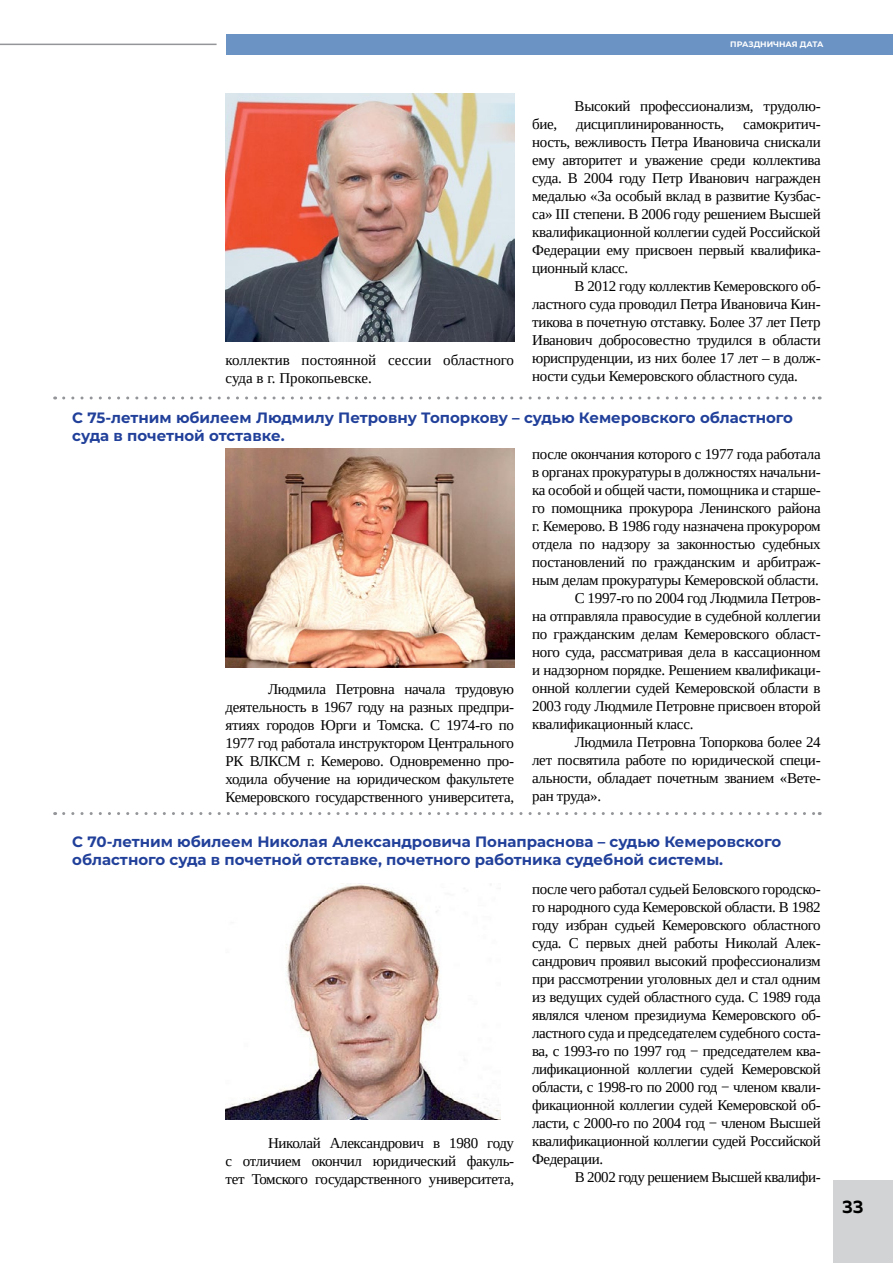
<style>
.page{position:relative;width:893px;height:1263px;background:#fff}
.page>*{position:absolute;margin:0;border:0;box-sizing:border-box;transform-origin:0 0}
.t1{font:700 18px "Muller";color:#000}
.t2{font:15px/18px "Tinos";letter-spacing:-.02em;color:#000;text-align:justify}
.t3{font:700 15px/18px "Montserrat";color:#21409a}
.t4{font:15px/18px "Tinos";color:#000}
.t5{font:700 7.95px "Montserrat";color:#fff}
</style>
<div class="page">
<div style="left:833px;top:1180px;width:60px;height:83px;background:#d1d3d4"></div>
<hr style="left:0;top:44px;width:217px;height:1px;background:#939598">
<div style="left:226px;top:35px;width:667px;height:20px;background:#6b93c4"></div>
<svg style="left:64px;top:396px;width:756px;height:3px"></svg>
<svg style="left:64px;top:812px;width:756px;height:3px"></svg>
<img style="left:226px;top:93px;width:288px;height:248px">
<img style="left:226px;top:449px;width:288px;height:218px">
<img style="left:226px;top:883px;width:275px;height:237px">
<p class="t5" style="left:730px;top:38px;width:95px">ПРАЗДНИЧНАЯ ДАТА</p>
<p class="t4" style="left:226px;top:351px;width:290px">коллектив постоянной сессии областного суда в г. Прокопьевске.</p>
<p class="t2" style="left:575px;top:97px;width:248px">Высокий профессионализм, трудолю-</p>
<p class="t2" style="left:532px;top:115px;width:27px">бие,</p>
<p class="t2" style="left:576px;top:115px;width:150px">дисциплинированность,</p>
<p class="t2" style="left:532px;top:115px;width:290px;text-indent:211px">самокритич&shy;ность, вежливость Петра Ивановича снискали ему авторитет и уважение среди коллектива суда. В 2004 году Петр Иванович награжден медалью «За особый вклад в развитие Кузбас&shy;са» III степени. В 2006 году решением Высшей квалификационной коллегии судей Российской Федерации ему присвоен первый квалифика&shy;ционный класс.</p>
<p class="t2" style="left:532px;top:277px;width:290px;text-indent:43px">В 2012 году коллектив Кемеровского об&shy;ластного суда проводил Петра Ивановича Кин&shy;тикова в почетную отставку. Более 37 лет Петр Иванович добросовестно трудился в области юриспруденции, из них более 17 лет – в долж&shy;ности судьи Кемеровского областного суда.</p>
<p class="t3" style="left:72px;top:408px;width:722px">С 75-летним юбилеем Людмилу Петровну Топоркову – судью Кемеровского областного суда в почетной отставке.</p>
<p class="t2" style="left:226px;top:680px;width:290px;text-indent:43px">Людмила Петровна начала трудовую деятельность в 1967 году на разных предпри&shy;ятиях городов Юрги и Томска. С 1974-го по 1977 год работала инструктором Центрального РК ВЛКСМ г. Кемерово. Одновременно про&shy;ходила обучение на юридическом факультете Кемеровского государственного университета,</p>
<p class="t2" style="left:532px;top:445px;width:290px">после окончания которого с 1977 года работала</p>
<p class="t2" style="left:532px;top:463px;width:290px">в органах прокуратуры в должностях начальни-</p>
<p class="t2" style="left:532px;top:481px;width:290px">ка особой и общей части, помощника и старше-</p>
<p class="t2" style="left:532px;top:499px;width:290px">го помощника прокурора Ленинского района</p>
<p class="t2" style="left:532px;top:517px;width:290px">г. Кемерово. В 1986 году назначена прокурором</p>
<p class="t2" style="left:532px;top:535px;width:290px">отдела по надзору за законностью судебных</p>
<p class="t2" style="left:532px;top:553px;width:290px">постановлений по гражданским и арбитраж-</p>
<p class="t2" style="left:532px;top:571px;width:288px">ным делам прокуратуры Кемеровской области.</p>
<p class="t2" style="left:575px;top:589px;width:248px">С 1997-го по 2004 год Людмила Петров-</p>
<p class="t2" style="left:532px;top:607px;width:290px">на отправляла правосудие в судебной коллегии</p>
<p class="t2" style="left:532px;top:625px;width:290px">по гражданским делам Кемеровского област-</p>
<p class="t2" style="left:532px;top:643px;width:290px">ного суда, рассматривая дела в кассационном</p>
<p class="t2" style="left:532px;top:661px;width:290px">и надзорном порядке. Решением квалификаци-</p>
<p class="t2" style="left:532px;top:679px;width:290px">онной коллегии судей Кемеровской области в</p>
<p class="t2" style="left:532px;top:697px;width:290px">2003 году Людмиле Петровне присвоен второй</p>
<p class="t2" style="left:532px;top:715px;width:163px">квалификационный класс.</p>
<p class="t2" style="left:575px;top:733px;width:248px">Людмила Петровна Топоркова более 24</p>
<p class="t2" style="left:532px;top:751px;width:290px">лет посвятила работе по юридической специ-</p>
<p class="t2" style="left:532px;top:769px;width:290px">альности, обладает почетным званием «Вете-</p>
<p class="t2" style="left:532px;top:787px;width:71px">ран труда».</p>
<p class="t3" style="left:72px;top:831px;width:710px">С 70-летним юбилеем Николая Александровича Понапраснова – судью Кемеровского областного суда в почетной отставке, почетного работника судебной системы.</p>
<p class="t2" style="left:226px;top:1134px;width:290px;text-indent:43px">Николай Александрович в 1980 году с отличием окончил юридический факуль&shy;тет Томского государственного университета,</p>
<p class="t2" style="left:532px;top:880px;width:290px">после чего работал судьей Беловского городско&shy;го народного суда Кемеровской области. В 1982 году избран судьей Кемеровского областного суда. С первых дней работы Николай Алек&shy;сандрович проявил высокий профессионализм при рассмотрении уголовных дел и стал одним из ведущих судей областного суда. С 1989 года являлся членом президиума Кемеровского об&shy;ластного суда и председателем судебного соста&shy;ва, с 1993-го по 1997 год − председателем ква&shy;лификационной коллегии судей Кемеровской области, с 1998-го по 2000 год − членом квали&shy;фикационной коллегии судей Кемеровской об&shy;ласти, с 2000-го по 2004 год − членом Высшей квалификационной коллегии судей Российской Федерации.</p>
<p class="t2" style="left:575px;top:1168px;width:248px">В 2002 году решением Высшей квалифи-</p>
<p class="t1" style="left:842px;top:1196px;width:23px">33</p>
</div>
